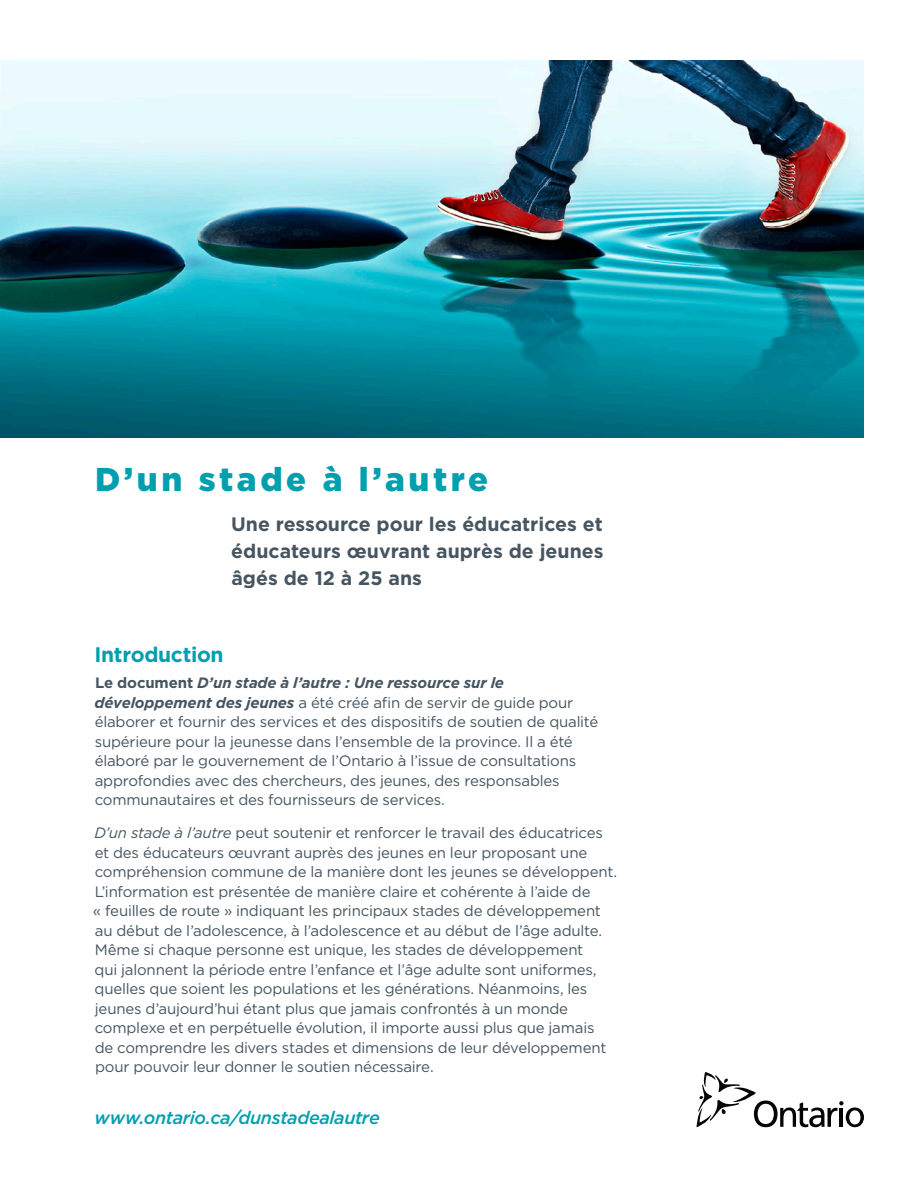
<style>
.page{position:relative;width:918px;height:1188px;background:#fff}
.page>*{position:absolute;margin:0;border:0;box-sizing:border-box;transform-origin:0 0}
.t1{font:900 33px "Gotham";letter-spacing:.11em;color:#009faf}
.t2{font:700 21px "Gotham";letter-spacing:-.015em;color:#009faf}
.Subtitle{font:700 19.5px/27px "Gotham";color:#465560;text-align:justify}
.t3{font:italic 500 18px "Gotham";letter-spacing:-.02em;color:#009faf}
.t4{font:15px/19.5px "Gotham";letter-spacing:-.015em;color:#465560}
.s1{font-weight:700}
.s2{font-weight:700;font-style:italic}
.s3{font-style:italic}
</style>
<div class="page">
<img style="left:0;top:61px;width:864px;height:376px">
<svg style="left:697px;top:1072px;width:167px;height:55px"></svg>
<h1 class="t1" style="left:95px;top:460px;width:395px">D’un stade à l’autre</h1>
<h2 class="Subtitle" style="left:231px;top:510px;width:374px">Une ressource pour les éducatrices et éducateurs œuvrant auprès de jeunes âgés de 12 à 25 ans</h2>
<p class="t2" style="left:95px;top:642px;width:131px">Introduction</p>
<p class="t4" style="left:95px;top:673px;width:505px"><span class="s1">Le document</span> <span class="s2">D’un stade à l’autre : Une ressource sur le développement des jeunes</span> a été créé afin de servir de guide pour élaborer et fournir des services et des dispositifs de soutien de qualité supérieure pour la jeunesse dans l’ensemble de la province. Il a été élaboré par le gouvernement de l’Ontario à l’issue de consultations approfondies avec des chercheurs, des jeunes, des responsables communautaires et des fournisseurs de services.</p>
<p class="t4" style="left:93px;top:823px;width:526px"><span class="s3">D’un stade à l’autre</span> peut soutenir et renforcer le travail des éducatrices et des éducateurs œuvrant auprès des jeunes en leur proposant une compréhension commune de la manière dont les jeunes se développent.<br>L’information est présentée de manière claire et cohérente à l’aide de<br>« feuilles de route » indiquant les principaux stades de développement au début de l’adolescence, à l’adolescence et au début de l’âge adulte.<br>Même si chaque personne est unique, les stades de développement<br>qui jalonnent la période entre l’enfance et l’âge adulte sont uniformes, quelles que soient les populations et les générations. Néanmoins, les jeunes d’aujourd’hui étant plus que jamais confrontés à un monde complexe et en perpétuelle évolution, il importe aussi plus que jamais<br>de comprendre les divers stades et dimensions de leur développement pour pouvoir leur donner le soutien nécessaire.</p>
<p class="t3" style="left:94px;top:1108px;width:287px">www.ontario.ca/dunstadealautre</p>
</div>
